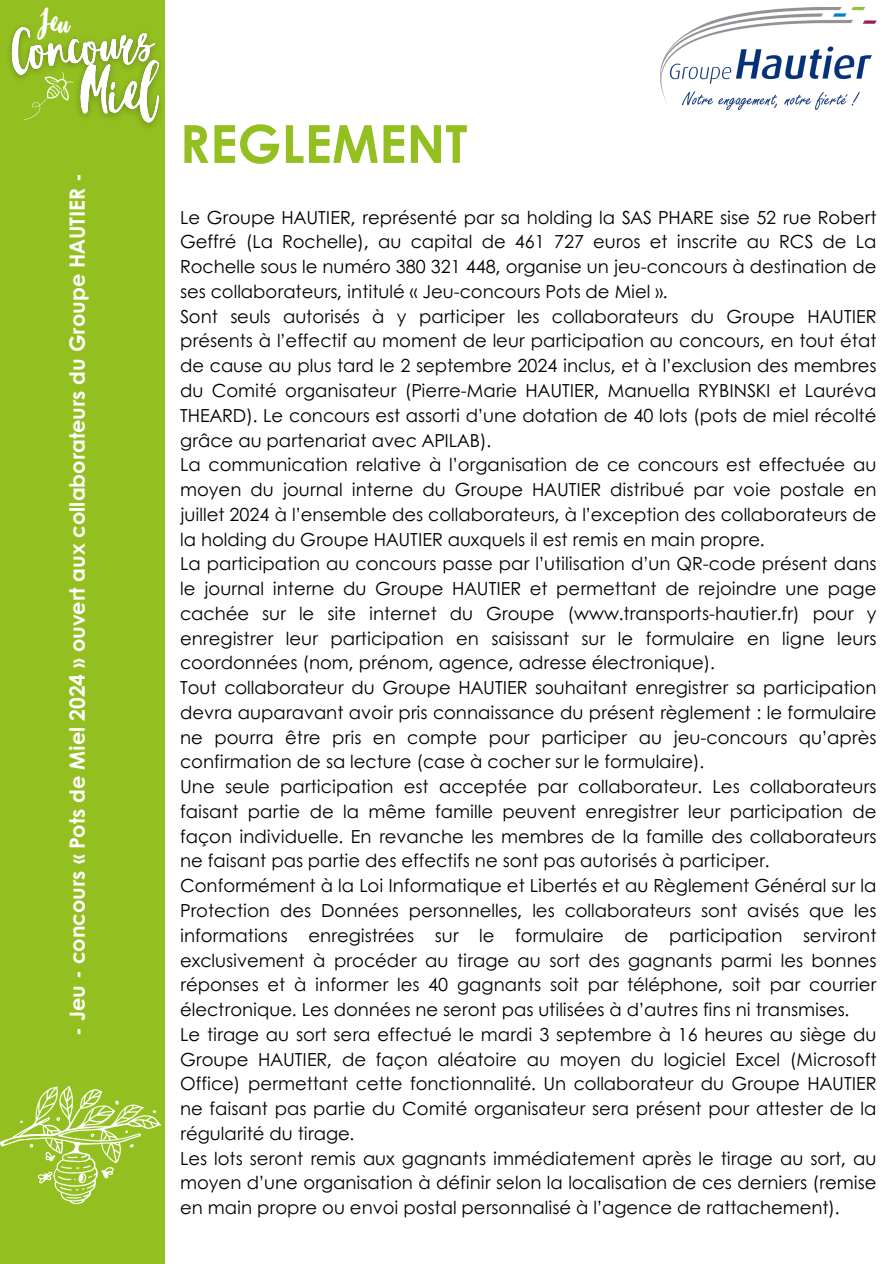
<style>
.page{position:relative;width:894px;height:1264px;background:#fff}
.page>*{position:absolute;margin:0;border:0;box-sizing:border-box;transform-origin:0 0}
.t1{font:700 52.5px "Century Gothic";color:#93c020}
.t2{font:700 21px "Century Gothic";color:#fff}
.t3{font:18px/24.8px "Century Gothic";color:#000;text-align:justify}
</style>
<div class="page">
<div style="left:0;top:0;width:165px;height:1263px;background:#93c020"></div>
<img style="left:660px;top:8px;width:216px;height:102px">
<img style="left:9px;top:26px;width:147px;height:53px">
<svg style="left:24px;top:72px;width:44px;height:48px"></svg>
<img style="left:68px;top:50px;width:92px;height:77px">
<svg style="left:0;top:1086px;width:161px;height:117px"></svg>
<svg style="left:37px;top:26px;width:34px;height:15px"></svg>
<p class="t2" style="left:61px;top:1035px;width:864px;rotate:-90deg">- Jeu - concours « Pots de Miel 2024 » ouvert aux collaborateurs du Groupe HAUTIER -</p>
<h3 class="t1" style="left:180px;top:104px;width:289px">REGLEMENT</h3>
<p class="t3" style="left:180px;top:204px;width:697px">Le Groupe HAUTIER, représenté par sa holding la SAS PHARE sise 52 rue Robert Geffré (La Rochelle), au capital de 461 727 euros et inscrite au RCS de La Rochelle sous le numéro 380 321 448, organise un jeu-concours à destination de ses collaborateurs, intitulé « Jeu-concours Pots de Miel ».</p>
<p class="t3" style="left:180px;top:303px;width:697px">Sont seuls autorisés à y participer les collaborateurs du Groupe HAUTIER présents à l’effectif au moment de leur participation au concours, en tout état de cause au plus tard le 2 septembre 2024 inclus, et à l’exclusion des membres du Comité organisateur (Pierre-Marie HAUTIER, Manuella RYBINSKI et Lauréva THEARD). Le concours est assorti d’une dotation de 40 lots (pots de miel récolté grâce au partenariat avec APILAB).</p>
<h1 class="t3" style="left:180px;top:451px;width:697px">La communication relative à l’organisation de ce concours est effectuée au moyen du journal interne du Groupe HAUTIER distribué par voie postale en juillet 2024 à l’ensemble des collaborateurs, à l’exception des collaborateurs de la holding du Groupe HAUTIER auxquels il est remis en main propre.</h1>
<p class="t3" style="left:180px;top:550px;width:697px">La participation au concours passe par l’utilisation d’un QR-code présent dans le journal interne du Groupe HAUTIER et permettant de rejoindre une page cachée sur le site internet du Groupe (www.transports-hautier.fr) pour y enregistrer leur participation en saisissant sur le formulaire en ligne leurs coordonnées (nom, prénom, agence, adresse électronique).</p>
<p class="t3" style="left:180px;top:674px;width:697px">Tout collaborateur du Groupe HAUTIER souhaitant enregistrer sa participation devra auparavant avoir pris connaissance du présent règlement : le formulaire ne pourra être pris en compte pour participer au jeu-concours qu’après confirmation de sa lecture (case à cocher sur le formulaire).</p>
<p class="t3" style="left:180px;top:773px;width:697px">Une seule participation est acceptée par collaborateur. Les collaborateurs faisant partie de la même famille peuvent enregistrer leur participation de façon individuelle. En revanche les membres de la famille des collaborateurs ne faisant pas partie des effectifs ne sont pas autorisés à participer.</p>
<p class="t3" style="left:180px;top:872px;width:697px">Conformément à la Loi Informatique et Libertés et au Règlement Général sur la Protection des Données personnelles, les collaborateurs sont avisés que les informations enregistrées sur le formulaire de participation serviront exclusivement à procéder au tirage au sort des gagnants parmi les bonnes réponses et à informer les 40 gagnants soit par téléphone, soit par courrier électronique. Les données ne seront pas utilisées à d’autres fins ni transmises.</p>
<p class="t3" style="left:180px;top:1021px;width:697px">Le tirage au sort sera effectué le mardi 3 septembre à 16 heures au siège du Groupe HAUTIER, de façon aléatoire au moyen du logiciel Excel (Microsoft Office) permettant cette fonctionnalité. Un collaborateur du Groupe HAUTIER ne faisant pas partie du Comité organisateur sera présent pour attester de la régularité du tirage.</p>
<p class="t3" style="left:180px;top:1144px;width:697px">Les lots seront remis aux gagnants immédiatement après le tirage au sort, au moyen d’une organisation à définir selon la localisation de ces derniers (remise en main propre ou envoi postal personnalisé à l’agence de rattachement).</p>
</div>
